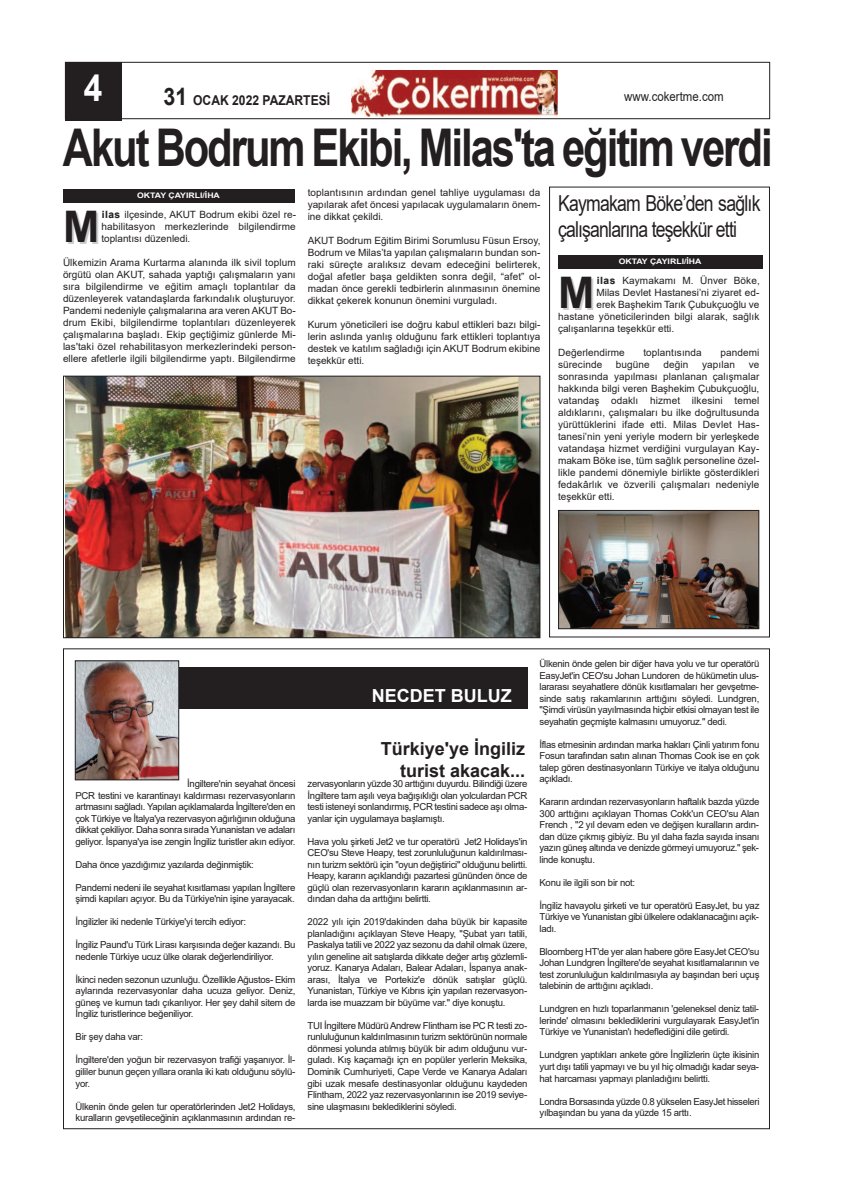
<style>
.page{position:relative;width:842px;height:1191px;background:#fff}
.page>*{position:absolute;margin:0;border:0;box-sizing:border-box;transform-origin:0 0}
.t1{font:700 52px "Arial";letter-spacing:-.05em;color:#231f20;scale:.8 1}
.t2{font:700 43.5px "Arial";color:#231f20}
.t3{font:700 37.8px "Arial";color:#fff;scale:.89 1}
.t4{font:22px/26.4px "Arial";letter-spacing:-.045em;color:#231f20;scale:.8 1}
.t5{font:700 18px/21.6px "Arial";color:#231f20;text-align:right}
.t6{font:700 18px "Arial";color:#fff}
.t7{font:700 13.6px "Arial";color:#231f20;scale:.89 1}
.t8{font:12.9px "Arial";color:#231f20;scale:.89 1}
.t9{font:10px/12px "Arial";color:#231f20;text-align:justify}
.t10{font:9.6px/11.5px "Arial";letter-spacing:-.03em;color:#231f20;text-align:justify}
.t11{font:700 7.6px "Arial";color:#fff;scale:1.15 1}
.s1{font-size:24px}
.s2{font-weight:700}
.s3{font-weight:700;color:#ccc}
</style>
<div class="page">
<div style="left:65px;top:62px;width:705px;height:57px;border:1px solid #231f20"></div>
<img style="left:351px;top:70px;width:207px;height:46px">
<div style="left:65px;top:62px;width:56px;height:58px;background:#231f20"></div>
<div style="left:156px;top:667px;width:372px;height:41px;background:#231f20"></div>
<img style="left:77px;top:662px;width:100px;height:116px">
<div style="left:75px;top:660px;width:104px;height:120px;border:1px solid #231f20"></div>
<div style="left:63px;top:189px;width:231px;height:14px;background:#231f20"></div>
<img style="left:65px;top:378px;width:473px;height:258px">
<div style="left:63px;top:376px;width:477px;height:262px;border:1px solid #231f20"></div>
<div style="left:549px;top:187px;width:221px;height:450px;border:1px solid #231f20"></div>
<div style="left:558px;top:255px;width:204px;height:14px;background:#231f20"></div>
<img style="left:560px;top:512px;width:197px;height:115px">
<div style="left:558px;top:510px;width:201px;height:119px;border:1px solid #231f20"></div>
<h3 class="t3" style="left:84px;top:67px;width:22px">4</h3>
<h3 class="t7" style="left:163px;top:92px;width:189px"><span class="s1">31</span> OCAK 2022 PAZARTESİ</h3>
<h3 class="t8" style="left:624px;top:89px;width:113px">www.cokertme.com</h3>
<h1 class="t1" style="left:63px;top:119px;width:888px">Akut Bodrum Ekibi, Milas'ta eğitim verdi</h1>
<h2 class="t2" style="left:63px;top:202px;width:38px">M</h2>
<p class="t9" style="left:101px;top:208px;width:196px"><span class="s2">il</span><span class="s3">as</span> ilçesinde, AKUT Bodrum ekibi özel re&shy;habilitasyon merkezlerinde bilgilendirme toplantısı düzenledi.</p>
<p class="t9" style="left:63px;top:256px;width:234px">Ülkemizin Arama Kurtarma alanında ilk sivil toplum örgütü olan AKUT, sahada yaptığı çalışmaların yanı sıra bilgilendirme ve eğitim amaçlı toplantılar da düzenleyerek vatandaşlarda farkındalık oluşturuyor.<br>Pandemi nedeniyle çalışmalarına ara veren AKUT Bo&shy;drum Ekibi, bilgilendirme toplantıları düzenleyerek çalışmalarına başladı. Ekip geçtiğimiz günlerde Mi&shy;las'taki özel rehabilitasyon merkezlerindeki person&shy;ellere afetlerle ilgili bilgilendirme yaptı. Bilgilendirme</p>
<p class="t9" style="left:308px;top:187px;width:234px">toplantısının ardından genel tahliye uygulaması da yapılarak afet öncesi yapılacak uygulamaların önem&shy;ine dikkat çekildi.</p>
<p class="t9" style="left:308px;top:235px;width:234px">AKUT Bodrum Eğitim Birimi Sorumlusu Füsun Ersoy, Bodrum ve Milas’ta yapılan çalışmaların bundan son&shy;raki süreçte aralıksız devam edeceğini belirterek, doğal afetler başa geldikten sonra değil, “afet” ol&shy;madan önce gerekli tedbirlerin alınmasının önemine dikkat çekerek konunun önemini vurguladı.</p>
<p class="t9" style="left:308px;top:319px;width:234px">Kurum yöneticileri ise doğru kabul ettikleri bazı bilgi&shy;lerin aslında yanlış olduğunu fark ettikleri toplantıya destek ve katılım sağladığı için AKUT Bodrum ekibine teşekkür etti.</p>
<p class="t11" style="left:137px;top:191px;width:73px">OKTAY ÇAYIRLI/İHA</p>
<h3 class="t4" style="left:558px;top:190px;width:255px">Kaymakam Böke’den sağlık çalışanlarına teşekkür etti</h3>
<h2 class="t2" style="left:558px;top:268px;width:38px">M</h2>
<p class="t9" style="left:597px;top:274px;width:164px"><span class="s2">il</span><span class="s3">as</span> Kaymakamı M. Ünver Böke,</p>
<p class="t11" style="left:619px;top:257px;width:73px">OKTAY ÇAYIRLI/İHA</p>
<p class="t9" style="left:596px;top:286px;width:164px">Milas Devlet Hastanesi’ni ziyaret ed-</p>
<p class="t9" style="left:596px;top:298px;width:164px">erek Başhekim Tarık Çubukçuoğlu ve</p>
<p class="t9" style="left:558px;top:310px;width:203px">hastane yöneticilerinden bilgi alarak, sağlık</p>
<p class="t9" style="left:558px;top:322px;width:118px">çalışanlarına teşekkür etti.</p>
<p class="t9" style="left:558px;top:346px;width:68px">Değerlendirme</p>
<p class="t9" style="left:643px;top:346px;width:60px">toplantısında</p>
<p class="t9" style="left:720px;top:346px;width:40px">pandemi</p>
<p class="t9" style="left:558px;top:358px;width:46px">sürecinde</p>
<p class="t9" style="left:616px;top:358px;width:35px">bugüne</p>
<p class="t9" style="left:663px;top:358px;width:26px">değin</p>
<p class="t9" style="left:702px;top:358px;width:34px">yapılan</p>
<p class="t9" style="left:558px;top:358px;width:203px;text-indent:191px">ve sonrasında yapılması planlanan çalışmalar hakkında bilgi veren Başhekim Çubukçuoğlu, vatandaş odaklı hizmet ilkesini temel aldıklarını, çalışmaları bu ilke doğrultusunda yürüttüklerini ifade etti. Milas Devlet Has&shy;tanesi’nin yeni yeriyle modern bir yerleşkede vatandaşa hizmet verdiğini vurgulayan Kay&shy;makam Böke ise, tüm sağlık personeline özel&shy;likle pandemi dönemiyle birlikte gösterdikleri fedakârlık ve özverili çalışmaları nedeniyle teşekkür etti.</p>
<p class="t10" style="left:76px;top:778px;width:221px;text-indent:112px">İngiltere'nin seyahat öncesi PCR testini ve karantinayı kaldırması rezervasyonların artmasını sağladı. Yapılan açıklamalarda İngiltere'den en çok Türkiye ve İtalya'ya rezervasyon ağırlığının olduğuna dikkat çekiliyor. Daha sonra sırada Yunanistan ve adaları geliyor. İspanya'ya ise zengin İngiliz turistler akın ediyor.</p>
<p class="t10" style="left:76px;top:859px;width:180px">Daha önce yazdığımız yazılarda değinmiştik:</p>
<p class="t10" style="left:76px;top:882px;width:221px">Pandemi nedeni ile seyahat kısıtlaması yapılan İngiltere şimdi kapıları açıyor. Bu da Türkiye'nin işine yarayacak.</p>
<p class="t10" style="left:76px;top:916px;width:172px">İngilizler iki nedenle Türkiye'yi tercih ediyor:</p>
<p class="t10" style="left:76px;top:939px;width:221px">İngiliz Paund'u Türk Lirası karşısında değer kazandı. Bu nedenle Türkiye ucuz ülke olarak değerlendiriliyor.</p>
<p class="t10" style="left:76px;top:974px;width:221px">İkinci neden sezonun uzunluğu. ÖzellikleAğustos- Ekim aylarında rezervasyonlar daha ucuza geliyor. Deniz, güneş ve kumun tadı çıkarılıyor. Her şey dahil sitem de İngiliz turistlerince beğeniliyor.</p>
<p class="t10" style="left:76px;top:1031px;width:69px">Bir şey daha var:</p>
<p class="t10" style="left:76px;top:1054px;width:221px">İngiltere'den yoğun bir rezervasyon trafiği yaşanıyor. İl&shy;gililer bunun geçen yıllara oranla iki katı olduğunu söylü&shy;yor.</p>
<p class="t10" style="left:76px;top:1100px;width:221px">Ülkenin önde gelen tur operatörlerinden Jet2 Holidays, kuralların gevşetileceğinin açıklanmasının ardından re-</p>
<h3 class="t6" style="left:372px;top:685px;width:141px">NECDET BULUZ</h3>
<h3 class="t5" style="left:381px;top:738px;width:146px">Türkiye'ye İngiliz turist akacak...</h3>
<p class="t10" style="left:308px;top:778px;width:221px">zervasyonların yüzde 30 arttığını duyurdu. Bilindiği üzere İngiltere tam aşılı veya bağışıklığı olan yolculardan PCR testi isteneyi sonlandırmış, PCR testini sadece aşı olma&shy;yanlar için uygulamaya başlamıştı.</p>
<p class="t10" style="left:308px;top:836px;width:221px">Hava yolu şirketi Jet2 ve tur operatörü Jet2 Holidays'in CEO'su Steve Heapy, test zorunluluğunun kaldırılması&shy;nın turizm sektörü için "oyun değiştirici" olduğunu belirtti.<br>Heapy, kararın açıklandığı pazartesi gününden önce de güçlü olan rezervasyonların kararın açıklanmasının ar&shy;dından daha da arttığını belirtti.</p>
<p class="t10" style="left:308px;top:916px;width:221px">2022 yılı için 2019'dakinden daha büyük bir kapasite planladığını açıklayan Steve Heapy, "Şubat yarı tatili, Paskalya tatili ve 2022 yaz sezonu da dahil olmak üzere, yılın geneline ait satışlarda dikkate değer artış gözlemli&shy;yoruz. Kanarya Adaları, Balear Adaları, İspanya anak&shy;arası, İtalya ve Portekiz'e dönük satışlar güçlü.<br>Yunanistan, Türkiye ve Kıbrıs için yapılan rezervasyon&shy;larda ise muazzam bir büyüme var." diye konuştu.</p>
<p class="t10" style="left:308px;top:1020px;width:221px">TUI İngiltere MüdürüAndrew Flintham ise PC R testi zo&shy;runluluğunun kaldırılmasının turizm sektörünün normale dönmesi yolunda atılmış büyük bir adım olduğunu vur&shy;guladı. Kış kaçamağı içn en popüler yerlerin Meksika, Dominik Cumhuriyeti, Cape Verde ve Kanarya Adaları gibi uzak mesafe destinasyonlar olduğunu kaydeden Flintham, 2022 yaz rezervasyonlarının ise 2019 seviye&shy;sine ulaşmasını beklediklerini söyledi.</p>
<p class="t10" style="left:539px;top:658px;width:221px">Ülkenin önde gelen bir diğer hava yolu ve tur operatörü EasyJet'in CEO'su Johan Lundoren de hükümetin ulus&shy;lararası seyahatlere dönük kısıtlamaları her gevşetme&shy;sinde satış rakamlarının arttığını söyledi. Lundgren, "Şimdi virüsün yayılmasında hiçbir etkisi olmayan test ile seyahatin geçmişte kalmasını umuyoruz." dedi.</p>
<p class="t10" style="left:539px;top:739px;width:221px">İflas etmesinin ardından marka hakları Çinli yatırım fonu Fosun tarafından satın alınan Thomas Cook ise en çok talep gören destinasyonların Türkiye ve italya olduğunu açıkladı.</p>
<p class="t10" style="left:539px;top:796px;width:221px">Kararın ardından rezervasyonların haftalık bazda yüzde 300 arttığını açıklayan Thomas Cokk'un CEO'su Alan French , "2 yıl devam eden ve değişen kuralların ardın&shy;dan düze çıkmış gibiyiz. Bu yıl daha fazla sayıda insanı yazın güneş altında ve denizde görmeyi umuyoruz." şek&shy;linde konuştu.</p>
<p class="t10" style="left:539px;top:877px;width:97px">Konu ile ilgili son bir not:</p>
<p class="t10" style="left:539px;top:900px;width:221px">İngiliz havayolu şirketi ve tur operatörü EasyJet, bu yaz Türkiye ve Yunanistan gibi ülkelere odaklanacağını açık&shy;ladı.</p>
<p class="t10" style="left:539px;top:946px;width:221px">Bloomberg HT'de yer alan habere göre EasyJet CEO'su Johan Lundgren İngiltere'de seyahat kısıtlamalarının ve test zorunluluğun kaldırılmasıyla ay başından beri uçuş talebinin de arttığını açıkladı.</p>
<p class="t10" style="left:539px;top:1003px;width:221px">Lundgren en hızlı toparlanmanın 'geleneksel deniz tatil&shy;lerinde' olmasını beklediklerini vurgulayarak EasyJet'in Türkiye ve Yunanistan'ı hedeflediğini dile getirdi.</p>
<p class="t10" style="left:539px;top:1049px;width:221px">Lundgren yaptıkları ankete göre İngilizlerin üçte ikisinin yurt dışı tatili yapmayı ve bu yıl hiç olmadığı kadar seya&shy;hat harcaması yapmayı planladığını belirtti.</p>
<p class="t10" style="left:539px;top:1095px;width:221px">Londra Borsasında yüzde 0.8 yükselen EasyJet hisseleri yılbaşından bu yana da yüzde 15 arttı.</p>
</div>
